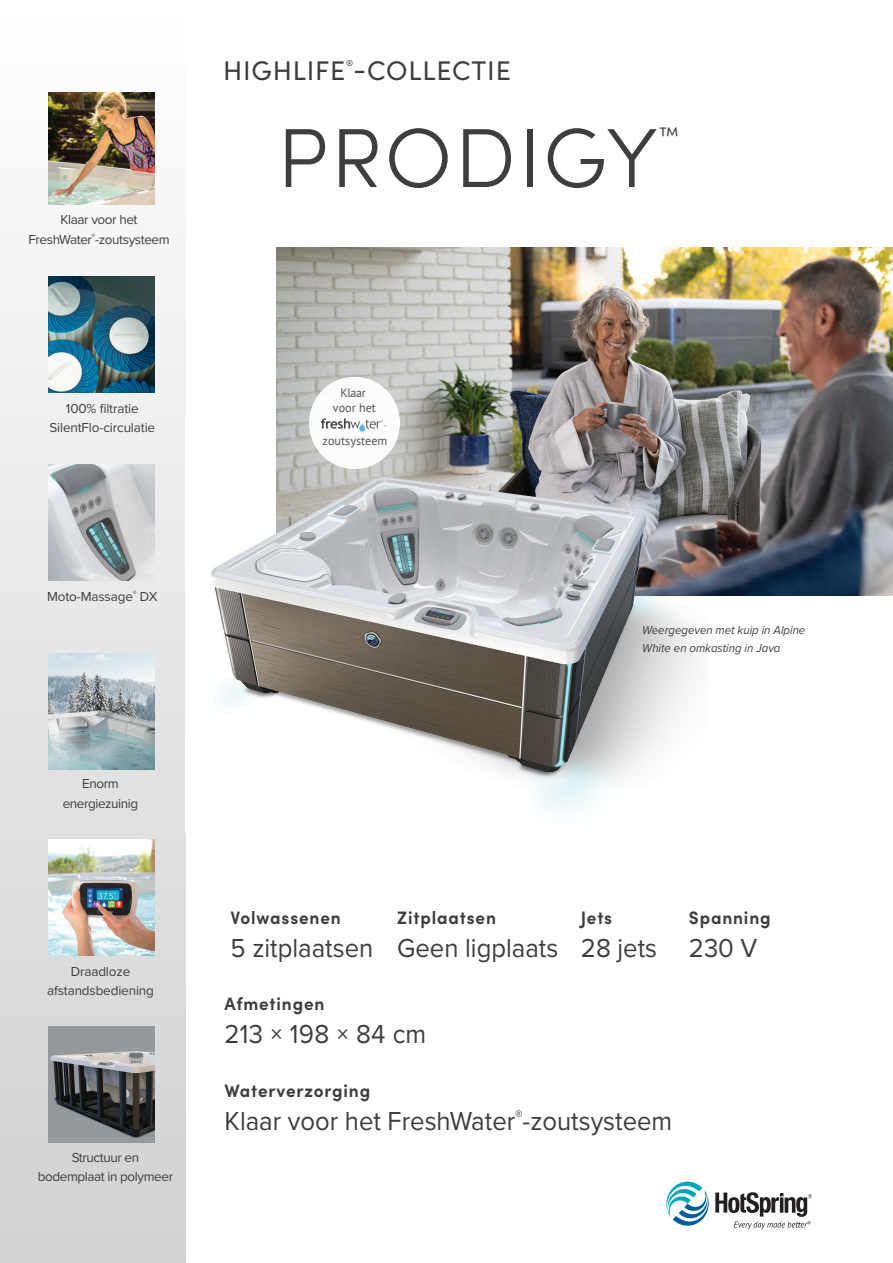
<style>
.page{position:relative;width:893px;height:1263px;background:#fff}
.page>*{position:absolute;margin:0;border:0;box-sizing:border-box;transform-origin:0 0}
.t1{font:300 84px "Sofia Pro";letter-spacing:.03em;color:#3e3e3f}
.t2{font:27px "Proxima Nova";color:#3e3e3f;scale:.95 1}
.t3{font:27px "Sofia Pro";letter-spacing:.03em;color:#3e3e3f}
.t4{font:300 21px "Sofia Pro";color:#3e3e3f}
.t5{font:700 18px "Sofia Pro";letter-spacing:.05em;color:#3e3e3f;scale:.95 1}
.t6{font:13.5px/19.5px "Proxima Nova";letter-spacing:-.03em;color:#3e3e3f;text-align:center}
.t7{font:13.5px/19.5px "Proxima Nova";letter-spacing:-.01em;color:#3e3e3f;text-align:center}
.t8{font:12.3px/14.2px "PT Sans Pro";color:#545554;text-align:center}
.t9{font:italic 12px/18px "Proxima Nova";color:#3e3e3f;scale:.95 1}
.t10{font:8.7px "Sofia Pro";color:#3e3e3f}
.t11{font:8.1px "Myriad Pro";color:#57585a}
</style>
<div class="page">
<div style="left:0;top:0;width:185px;height:1263px;background:linear-gradient(to bottom,#fafafb,#d0d1d3)"></div>
<img style="left:49px;top:92px;width:105px;height:112px">
<img style="left:49px;top:276px;width:105px;height:116px">
<img style="left:49px;top:465px;width:105px;height:116px">
<img style="left:49px;top:653px;width:105px;height:116px">
<img style="left:49px;top:840px;width:105px;height:115px">
<img style="left:211px;top:416px;width:498px;height:396px">
<img style="left:49px;top:1026px;width:105px;height:116px">
<img style="left:277px;top:248px;width:616px;height:347px">
<img style="left:212px;top:477px;width:434px;height:295px">
<svg style="left:666px;top:1181px;width:146px;height:49px"></svg>
<div style="left:309px;top:377px;width:91px;height:92px;background:#fff;border-radius:50%"></div>
<svg style="left:359px;top:423px;width:6px;height:9px"></svg>
<svg style="left:321px;top:418px;width:39px;height:11px"></svg>
<svg style="left:366px;top:420px;width:17px;height:8px"></svg>
<p class="t6" style="left:29px;top:209px;width:143px">Klaar voor het<br>FreshWater<sup>®</sup>-zoutsysteem</p>
<p class="t7" style="left:66px;top:398px;width:74px">100% filtratie</p>
<p class="t7" style="left:49px;top:417px;width:107px">SilentFlo-circulatie</p>
<p class="t10" style="left:346px;top:57px;width:8px">®</p>
<p class="t3" style="left:223px;top:51px;width:289px">HIGHLIFE -COLLECTIE</p>
<p class="t1" style="left:277px;top:97px;width:381px">PRODIGY</p>
<p class="t4" style="left:659px;top:119px;width:21px">™</p>
<p class="t8" style="left:333px;top:386px;width:45px">Klaar voor het</p>
<p class="t8" style="left:323px;top:433px;width:66px">zoutsysteem</p>
<p class="t11" style="left:384px;top:420px;width:4px">-</p>
<p class="t7" style="left:47px;top:586px;width:112px">Moto-Massage<sup>®</sup> DX</p>
<p class="t6" style="left:63px;top:773px;width:77px">Enorm energiezuinig</p>
<p class="t7" style="left:47px;top:961px;width:108px">Draadloze afstandsbediening</p>
<p class="t6" style="left:38px;top:1147px;width:137px">Structuur en bodemplaat in polymeer</p>
<p class="t9" style="left:642px;top:620px;width:173px">Weergegeven met kuip in Alpine<br>White en omkasting in Java</p>
<p class="t5" style="left:231px;top:903px;width:118px">Volwassenen</p>
<p class="t5" style="left:397px;top:903px;width:106px">Zitplaatsen</p>
<p class="t5" style="left:581px;top:903px;width:34px">Jets</p>
<p class="t5" style="left:689px;top:903px;width:88px">Spanning</p>
<p class="t2" style="left:231px;top:928px;width:152px">5 zitplaatsen</p>
<p class="t2" style="left:397px;top:928px;width:171px">Geen ligplaats</p>
<p class="t2" style="left:581px;top:928px;width:82px">28 jets</p>
<p class="t2" style="left:689px;top:928px;width:74px">230 V</p>
<p class="t5" style="left:225px;top:990px;width:107px">Afmetingen</p>
<p class="t2" style="left:225px;top:1014px;width:214px">213 × 198 × 84 cm</p>
<p class="t5" style="left:225px;top:1076px;width:155px">Waterverzorging</p>
<p class="t2" style="left:225px;top:1100px;width:473px">Klaar voor het FreshWater<sup>®</sup>-zoutsysteem</p>
</div>
